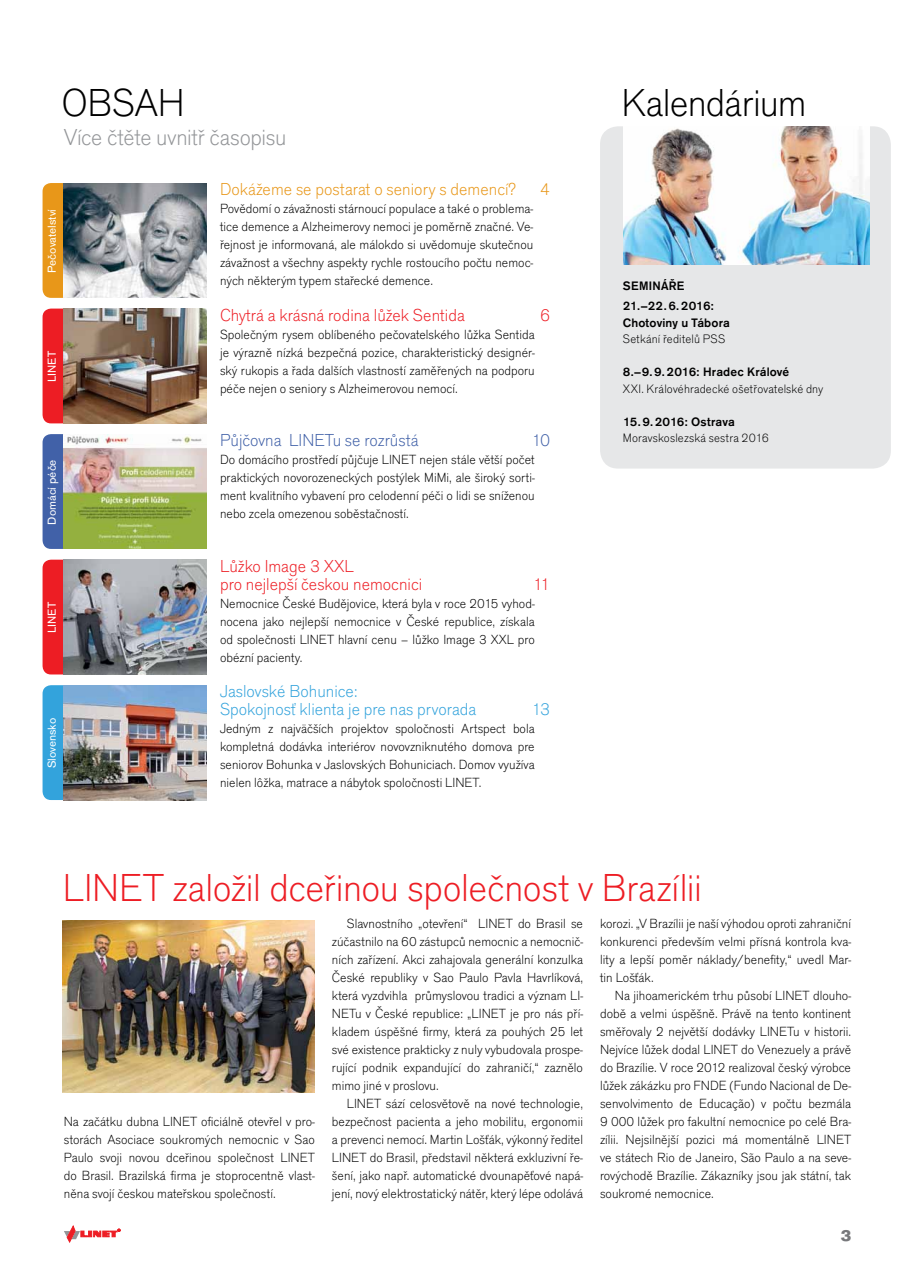
<style>
.page{position:relative;width:915px;height:1276px;background:#fff}
.page>*{position:absolute;margin:0;border:0;box-sizing:border-box;transform-origin:0 0}
.t1{font:300 40.5px "Accius TOT";letter-spacing:-.005em;color:#ed1d24}
.t2{font:300 40.5px "Accius TOT";letter-spacing:-.02em;color:#000}
.t3{font:300 24px "Accius TOT";letter-spacing:-.015em;color:#939598}
.t4{font:300 18px/18px "Accius TOT";color:#ed1d24}
.t5{font:300 18px/18px "Accius TOT";color:#33a3dc}
.t6{font:300 18px "Accius TOT";color:#e89719}
.t7{font:300 18px "Accius TOT";color:#4161a8}
.t8{font:900 16.5px "Accius TOT";color:#77787b}
.t9{font:300 13.8px/18px "Accius TOT";color:#000;text-align:justify}
.t10{font:500 12.75px/20.7px "Accius TOT";letter-spacing:.01em;color:#000}
.t11{font:300 12.75px "Accius TOT";letter-spacing:.01em;color:#000}
.t12{font:12px "Accius TOT";color:#fff}
</style>
<div class="page">
<svg style="left:64px;top:1226px;width:56px;height:16px"></svg>
<div style="left:43px;top:434px;width:66px;height:115px;background:#4161a8;border-radius:9px"></div>
<img style="left:64px;top:434px;width:142px;height:115px">
<div style="left:43px;top:559px;width:66px;height:115px;background:#ed1d24;border-radius:9px"></div>
<img style="left:64px;top:559px;width:142px;height:115px">
<div style="left:43px;top:685px;width:66px;height:115px;background:#33a3dc;border-radius:9px"></div>
<div style="left:43px;top:308px;width:66px;height:115px;background:#ed1d24;border-radius:9px"></div>
<img style="left:64px;top:308px;width:142px;height:115px">
<div style="left:43px;top:183px;width:66px;height:115px;background:#e89719;border-radius:9px"></div>
<img style="left:64px;top:183px;width:142px;height:115px">
<img style="left:64px;top:685px;width:142px;height:115px">
<img style="left:63px;top:920px;width:252px;height:172px">
<div style="left:600px;top:126px;width:290px;height:342px;background:#e6e7e8;border-radius:18px"></div>
<img style="left:623px;top:126px;width:246px;height:138px">
<h1 class="t2" style="left:61px;top:81px;width:25px">Obsah</h1>
<h2 class="t3" style="left:64px;top:124px;width:224px">Více čtěte uvnitř časopisu</h2>
<h3 class="t6" style="left:220px;top:179px;width:297px">Dokážeme se postarat o seniory s demencí?</h3>
<h3 class="t6" style="left:540px;top:179px;width:12px">4</h3>
<p class="t9" style="left:220px;top:200px;width:315px">Povědomí o závažnosti stárnoucí populace a také o problema&shy;tice demence a Alzheimerovy nemoci je poměrně značné. Ve&shy;řejnost je informovaná, ale málokdo si uvědomuje skutečnou závažnost a všechny aspekty rychle rostoucího počtu nemoc&shy;ných některým typem stařecké demence.</p>
<p class="t12" style="left:45px;top:273px;width:65px;rotate:-90deg">Pečovatelství</p>
<p class="t12" style="left:45px;top:382px;width:32px;rotate:-90deg">LINET</p>
<p class="t12" style="left:45px;top:525px;width:67px;rotate:-90deg">Domácí péče</p>
<p class="t12" style="left:45px;top:633px;width:32px;rotate:-90deg">LINET</p>
<p class="t12" style="left:45px;top:768px;width:52px;rotate:-90deg">Slovensko</p>
<h3 class="t4" style="left:220px;top:306px;width:246px">Chytrá a krásná rodina lůžek Sentida</h3>
<h3 class="t4" style="left:540px;top:306px;width:12px">6</h3>
<p class="t9" style="left:220px;top:325px;width:316px">Společným rysem oblíbeného pečovatelského lůžka Sentida je výrazně nízká bezpečná pozice, charakteristický designér&shy;ský rukopis a řada dalších vlastností zaměřených na podporu péče nejen o seniory s Alzheimerovou nemocí.</p>
<h3 class="t7" style="left:220px;top:430px;width:200px">Půjčovna LINETu se rozrůstá</h3>
<h3 class="t7" style="left:531px;top:430px;width:20px">10</h3>
<p class="t9" style="left:220px;top:451px;width:316px">Do domácího prostředí půjčuje LINET nejen stále větší počet praktických novorozeneckých postýlek MiMi, ale široký sorti&shy;ment kvalitního vybavení pro celodenní péči o lidi se sníženou nebo zcela omezenou soběstačností.</p>
<h3 class="t4" style="left:220px;top:557px;width:203px">Lůžko Image 3 XXL<br>pro nejlepší českou nemocnici</h3>
<h3 class="t4" style="left:532px;top:575px;width:19px">11</h3>
<p class="t9" style="left:220px;top:594px;width:316px">Nemocnice České Budějovice, která byla v roce 2015 vyhod&shy;nocena jako nejlepší nemocnice v České republice, získala od společnosti LINET hlavní cenu – lůžko Image 3 XXL pro obézní pacienty.</p>
<h3 class="t5" style="left:220px;top:682px;width:258px">Jaslovské Bohunice:<br>Spokojnosť klienta je pre nas prvorada</h3>
<h3 class="t5" style="left:531px;top:700px;width:20px">13</h3>
<p class="t9" style="left:220px;top:720px;width:316px">Jedným z najväčších projektov spoločnosti Artspect bola kompletná dodávka interiérov novovzniknutého domova pre seniorov Bohunka v Jaslovských Bohuniciach. Domov využíva nielen lôžka, matrace a nábytok spoločnosti LINET.</p>
<h1 class="t2" style="left:621px;top:81px;width:187px">Kalendárium</h1>
<p class="t10" style="left:622px;top:275px;width:93px">SEMINÁŘE<br>21.–22.6.2016:</p>
<p class="t10" style="left:622px;top:312px;width:109px">Chotoviny u Tábora</p>
<p class="t11" style="left:622px;top:332px;width:104px">Setkání ředitelů PSS</p>
<p class="t10" style="left:622px;top:362px;width:168px">8.–9.9.2016: Hradec Králové</p>
<p class="t11" style="left:622px;top:381px;width:202px">XXI. Královéhradecké ošetřovatelské dny</p>
<p class="t10" style="left:622px;top:411px;width:113px">15.9.2016: Ostrava</p>
<p class="t11" style="left:622px;top:431px;width:147px">Moravskoslezská sestra 2016</p>
<h1 class="t1" style="left:63px;top:865px;width:640px">LINET založil dceřinou společnost v Brazílii</h1>
<p class="t9" style="left:64px;top:1112px;width:252px">Na začátku dubna LINET oficiálně otevřel v pro&shy;storách Asociace soukromých nemocnic v Sao Paulo svoji novou dceřinou společnost LINET do Brasil. Brazilská firma je stoprocentně vlast&shy;něna svojí českou mateřskou společností.</p>
<p class="t9" style="left:332px;top:914px;width:252px;text-indent:15px">Slavnostního „otevření“ LINET do Brasil se zúčastnilo na 60 zástupců nemocnic a nemocnič&shy;ních zařízení. Akci zahajovala generální konzulka České republiky v Sao Paulo Pavla Havrlíková, která vyzdvihla průmyslovou tradici a význam LI-NETu v České republice: „LINET je pro nás pří&shy;kladem úspěšné firmy, která za pouhých 25 let své existence prakticky z nuly vybudovala prospe&shy;rující podnik expandující do zahraničí,“ zaznělo mimo jiné v proslovu.</p>
<p class="t9" style="left:332px;top:1094px;width:252px;text-indent:15px">LINET sází celosvětově na nové technologie, bezpečnost pacienta a jeho mobilitu, ergonomii a prevenci nemocí. Martin Lošťák, výkonný ředitel LINET do Brasil, představil některá exkluzivní ře&shy;šení, jako např. automatické dvounapěťové napá&shy;jení, nový elektrostatický nátěr, který lépe odolává</p>
<p class="t9" style="left:600px;top:914px;width:252px">korozi. „V Brazílii je naší výhodou oproti zahraniční konkurenci především velmi přísná kontrola kva&shy;lity a lepší poměr náklady/benefity,“ uvedl Mar&shy;tin Lošťák.</p>
<p class="t9" style="left:600px;top:986px;width:252px;text-indent:15px">Na jihoamerickém trhu působí LINET dlouho&shy;době a velmi úspěšně. Právě na tento kontinent směřovaly 2 největší dodávky LINETu v historii.<br>Nejvíce lůžek dodal LINET do Venezuely a právě do Brazílie. V roce 2012 realizoval český výrobce lůžek zákázku pro FNDE (Fundo Nacional de De&shy;senvolvimento de Educação) v počtu bezmála 9 000 lůžek pro fakultní nemocnice po celé Bra&shy;zílii. Nejsilnější pozici má momentálně LINET ve státech Rio de Janeiro, São Paulo a na seve&shy;rovýchodě Brazílie. Zákazníky jsou jak státní, tak soukromé nemocnice.</p>
<p class="t8" style="left:840px;top:1226px;width:12px">3</p>
</div>
